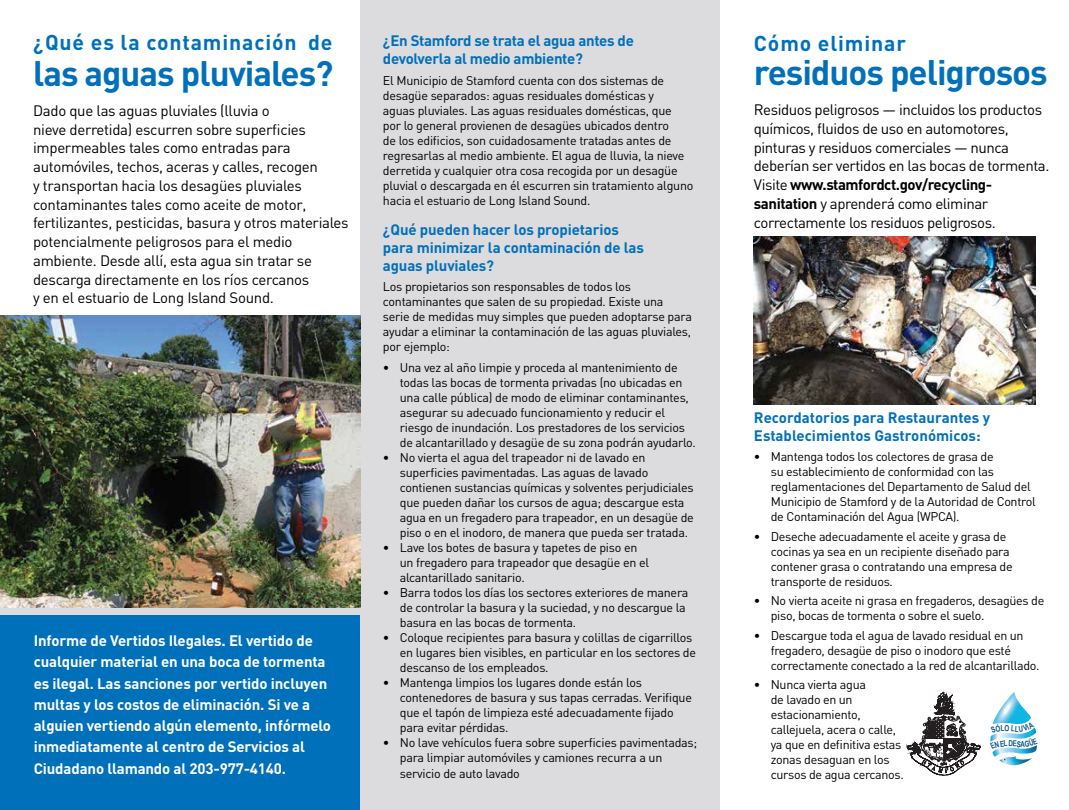
<style>
.page{position:relative;width:1069px;height:810px;background:#fff}
.page>*{position:absolute;margin:0;border:0;box-sizing:border-box;transform-origin:0 0}
.t1{font:700 35px "DIN";letter-spacing:-.03em;color:#0070bb}
.t2{font:700 21.25px "DIN";letter-spacing:.04em;color:#0070bb}
.t3{font:15px/18.8px "DIN";letter-spacing:-.02em;color:#000}
.t4{font:700 15px/21.2px "DIN";letter-spacing:-.01em;color:#fff}
.t5{font:700 15px/18px "DIN";letter-spacing:-.01em;color:#0070bb}
.t6{font:12.5px/15px "DIN";letter-spacing:-.02em;color:#000}
.s1{font-weight:700}
</style>
<div class="page">
<div style="left:0;top:608px;width:360px;height:202px;background:#0070bb"></div>
<div style="left:0;top:606px;width:360px;height:9px;background:#dcdbdd"></div>
<div style="left:361px;top:0;width:359px;height:810px;background:#dcdbdd"></div>
<img style="left:0;top:315px;width:360px;height:293px">
<img style="left:754px;top:236px;width:281px;height:169px">
<svg style="left:907px;top:693px;width:73px;height:82px"></svg>
<svg style="left:990px;top:692px;width:47px;height:74px"></svg>
<h2 class="t2" style="left:33px;top:28px;width:301px">¿Qué es la contaminación de</h2>
<h1 class="t1" style="left:33px;top:50px;width:302px">las aguas pluviales?</h1>
<p class="t3" style="left:33px;top:101px;width:317px">Dado que las aguas pluviales (lluvia o<br>nieve derretida) escurren sobre superficies impermeables tales como entradas para automóviles, techos, aceras y calles, recogen<br>y transportan hacia los desagües pluviales contaminantes tales como aceite de motor, fertilizantes, pesticidas, basura y otros materiales potencialmente peligrosos para el medio ambiente. Desde allí, esta agua sin tratar se descarga directamente en los ríos cercanos<br>y en el estuario de Long Island Sound.</p>
<p class="t4" style="left:34px;top:629px;width:299px">Informe de Vertidos Ilegales. El vertido de cualquier material en una boca de tormenta es ilegal. Las sanciones por vertido incluyen multas y los costos de eliminación. Si ve a alguien vertiendo algún elemento, infórmelo inmediatamente al centro de Servicios al Ciudadano llamando al 203-977-4140.</p>
<p class="t5" style="left:383px;top:31px;width:253px">¿En Stamford se trata el agua antes de devolverla al medio ambiente?</p>
<p class="t6" style="left:383px;top:73px;width:312px">El Municipio de Stamford cuenta con dos sistemas de desagüe separados: aguas residuales domésticas y<br>aguas pluviales. Las aguas residuales domésticas, que<br>por lo general provienen de desagües ubicados dentro<br>de los edificios, son cuidadosamente tratadas antes de regresarlas al medio ambiente. El agua de lluvia, la nieve derretida y cualquier otra cosa recogida por un desagüe pluvial o descargada en él escurren sin tratamiento alguno hacia el estuario de Long Island Sound.</p>
<p class="t5" style="left:383px;top:220px;width:262px">¿Qué pueden hacer los propietarios para minimizar la contaminación de las aguas pluviales?</p>
<p class="t6" style="left:383px;top:279px;width:311px">Los propietarios son responsables de todos los contaminantes que salen de su propiedad. Existe una serie de medidas muy simples que pueden adoptarse para ayudar a eliminar la contaminación de las aguas pluviales, por ejemplo:</p>
<p class="t6" style="left:400px;top:360px;width:298px;text-indent:-17px">• Una vez al año limpie y proceda al mantenimiento de todas las bocas de tormenta privadas (no ubicadas en una calle pública) de modo de eliminar contaminantes, asegurar su adecuado funcionamiento y reducir el riesgo de inundación. Los prestadores de los servicios de alcantarillado y desagüe de su zona podrán ayudarlo.</p>
<p class="t6" style="left:400px;top:450px;width:296px;text-indent:-17px">• No vierta el agua del trapeador ni de lavado en superficies pavimentadas. Las aguas de lavado contienen sustancias químicas y solventes perjudiciales que pueden dañar los cursos de agua; descargue esta agua en un fregadero para trapeador, en un desagüe de piso o en el inodoro, de manera que pueda ser tratada.</p>
<p class="t6" style="left:400px;top:540px;width:251px;text-indent:-17px">• Lave los botes de basura y tapetes de piso en un fregadero para trapeador que desagüe en el alcantarillado sanitario.</p>
<p class="t6" style="left:400px;top:585px;width:290px;text-indent:-17px">• Barra todos los días los sectores exteriores de manera de controlar la basura y la suciedad, y no descargue la basura en las bocas de tormenta.</p>
<p class="t6" style="left:400px;top:630px;width:298px;text-indent:-17px">• Coloque recipientes para basura y colillas de cigarrillos en lugares bien visibles, en particular en los sectores de descanso de los empleados.</p>
<p class="t6" style="left:400px;top:675px;width:294px;text-indent:-17px">• Mantenga limpios los lugares donde están los contenedores de basura y sus tapas cerradas. Verifique que el tapón de limpieza esté adecuadamente fijado para evitar pérdidas.</p>
<p class="t6" style="left:400px;top:735px;width:299px;text-indent:-17px">• No lave vehículos fuera sobre superficies pavimentadas; para limpiar automóviles y camiones recurra a un servicio de auto lavado</p>
<h2 class="t2" style="left:754px;top:30px;width:154px">Cómo eliminar</h2>
<h1 class="t1" style="left:754px;top:50px;width:295px">residuos peligrosos</h1>
<p class="t3" style="left:754px;top:100px;width:297px">Residuos peligrosos — incluidos los productos químicos, fluidos de uso en automotores, pinturas y residuos comerciales — nunca deberían ser vertidos en las bocas de tormenta.<br>Visite <span class="s1">www.stamfordct.gov/recycling&shy;sanitation</span> y aprenderá como eliminar correctamente los residuos peligrosos.</p>
<p class="t5" style="left:754px;top:408px;width:238px">Recordatorios para Restaurantes y<br>Establecimientos Gastronómicos:</p>
<p class="t6" style="left:771px;top:449px;width:266px;text-indent:-17px">• Mantenga todos los colectores de grasa de<br>su establecimiento de conformidad con las reglamentaciones del Departamento de Salud del Municipio de Stamford y de la Autoridad de Control de Contaminación del Agua (WPCA).</p>
<p class="t6" style="left:771px;top:529px;width:243px;text-indent:-17px">• Deseche adecuadamente el aceite y grasa de cocinas ya sea en un recipiente diseñado para contener grasa o contratando una empresa de transporte de residuos.</p>
<p class="t6" style="left:771px;top:593px;width:275px;text-indent:-17px">• No vierta aceite ni grasa en fregaderos, desagües de piso, bocas de tormenta o sobre el suelo.</p>
<p class="t6" style="left:771px;top:628px;width:270px;text-indent:-17px">• Descargue toda el agua de lavado residual en un fregadero, desagüe de piso o inodoro que esté correctamente conectado a la red de alcantarillado.</p>
<p class="t6" style="left:771px;top:677px;width:135px;text-indent:-17px">• Nunca vierta agua<br>de lavado en un estacionamiento, callejuela, acera o calle, ya que en definitiva estas zonas desaguan en los cursos de agua cercanos.</p>
</div>
